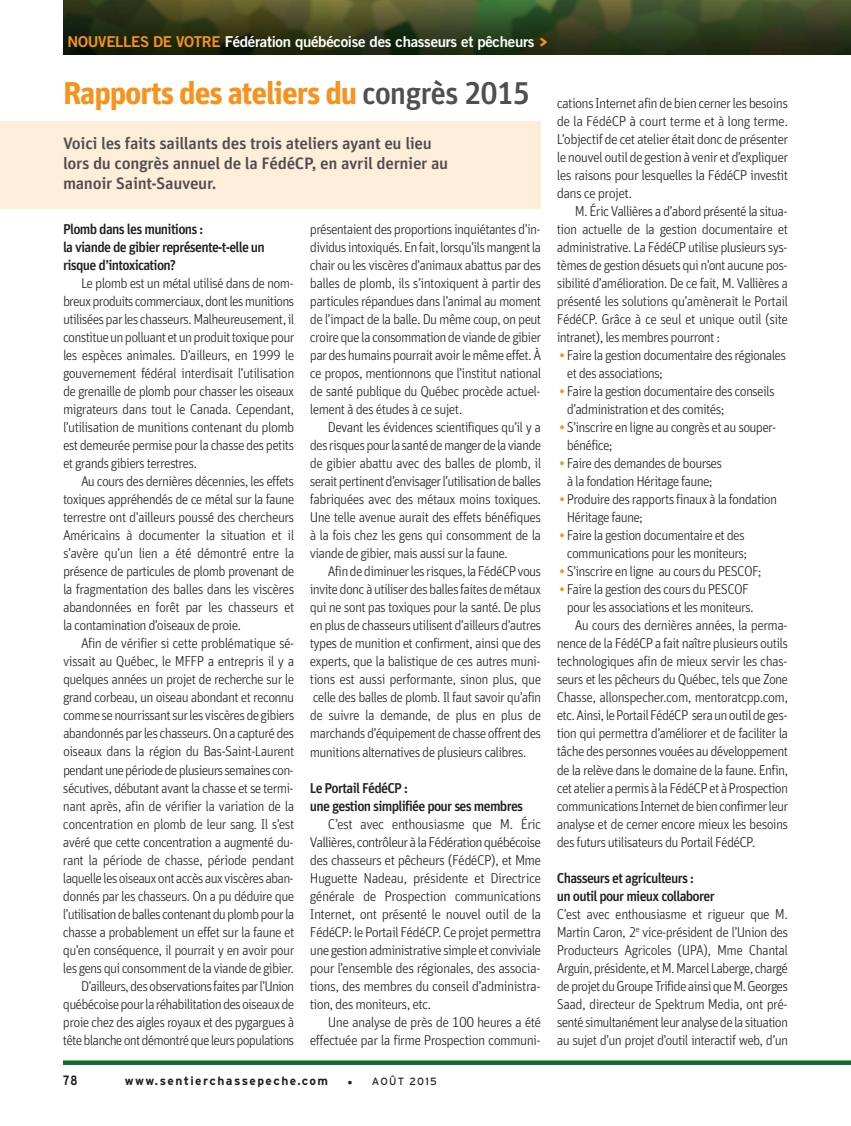
<style>
.page{position:relative;width:851px;height:1126px;background:#fff}
.page>*{position:absolute;margin:0;border:0;box-sizing:border-box;transform-origin:0 0}
.t1{font:31.5px "Unit Bold LF";letter-spacing:-.035em;color:#f7931d}
.t2{font:16.5px/19.5px "Unit Medium LF";letter-spacing:-.02em;color:#4e4f50;scale:1.05 1}
.t3{font:15px "Trade Gothic Bold Two";letter-spacing:-.02em;color:#fff}
.t4{font:14.25px/18px "Unit Light LF";letter-spacing:-.05em;color:#231f20;text-align:justify}
.t5{font:14.25px/18px "Unit Medium LF";letter-spacing:-.05em;color:#231f20}
.t6{font:700 condensed 13.5px "Interstate";color:#231f20}
.t7{font:700 12px "Interstate";letter-spacing:.12em;color:#231f20}
.t8{font:10.5px "Interstate";letter-spacing:.12em;color:#231f20}
.s1{color:#f7931d}
.s2{font-family:"Unit Bold LF";font-size:18px;color:#f7931d}
.s3{font-family:"Unit Medium LF";color:#4e4f50}
.s4{font-size:12px}
.s5{font-family:"Unit Medium LF";color:#f7931d}
</style>
<div class="page">
<img style="left:63px;top:0;width:787px;height:54px">
<div style="left:0;top:121px;width:541px;height:88px;background:#feedd9"></div>
<svg style="left:63px;top:1060px;width:787px;height:4px;background:#237e41"></svg>
<p class="t3" style="left:68px;top:36px;width:482px"><span class="s1">NOUVELLES DE VOTRE</span> Fédération québécoise des chasseurs et pêcheurs <span class="s2">&gt;</span></p>
<h1 class="t1" style="left:63px;top:82px;width:468px">Rapports des ateliers du <span class="s3">congrès 2015</span></h1>
<p class="t2" style="left:63px;top:136px;width:368px">Voici les faits saillants des trois ateliers ayant eu lieu lors du congrès annuel de la FédéCP, en avril dernier au manoir Saint-Sauveur.</p>
<p class="t5" style="left:63px;top:221px;width:203px">Plomb dans les munitions :<br>la viande de gibier représente-t-elle un risque d’intoxication?</p>
<p class="t4" style="left:63px;top:276px;width:233px;text-indent:18px">Le plomb est un métal utilisé dans de nom&shy;breuxproduitscommerciaux,dontlesmunitions utiliséesparleschasseurs.Malheureusement,il constitueunpolluantetunproduittoxiquepour les espèces animales. D’ailleurs, en 1999 le gouvernement fédéral interdisait l’utilisation de grenaille de plomb pour chasser les oiseaux migrateurs dans tout le Canada. Cependant, l’utilisation de munitions contenant du plomb est demeurée permise pour la chasse des petits et grands gibiers terrestres.</p>
<p class="t4" style="left:63px;top:474px;width:233px;text-indent:18px">Au cours des dernières décennies, les effets toxiques appréhendés de ce métal sur la faune terrestre ont d’ailleurs poussé des chercheurs Américains à documenter la situation et il s’avère qu’un lien a été démontré entre la présence de particules de plomb provenant de la fragmentation des balles dans les viscères abandonnées en forêt par les chasseurs et la contamination d’oiseaux de proie.</p>
<p class="t4" style="left:63px;top:636px;width:233px;text-align:right">Afin de vérifier si cette problématique sé&shy;vissait au Québec, le MFFP a entrepris il y a quelques années un projet de recherche sur le grand corbeau, un oiseau abondant et reconnu commesenourrissantsurlesviscèresdegibiers abandonnésparleschasseurs.Onacapturédes oiseaux dans la région du Bas-Saint-Laurent pendantunepériodedeplusieurssemainescon&shy;sécutives, débutant avant la chasse et se termi&shy;nant après, afin de vérifier la variation de la concentration en plomb de leur sang. Il s’est avéré que cette concentration a augmenté du&shy;rant la période de chasse, période pendant laquellelesoiseauxontaccèsauxviscèresaban&shy;donnés par les chasseurs. On a pu déduire que l’utilisationdeballescontenantduplombpourla chasse a probablement un effet sur la faune et qu’en conséquence, il pourrait y en avoir pour lesgensquiconsommentdelaviandedegibier.<br>D’ailleurs,desobservationsfaitesparl’Union québécoisepourlaréhabilitationdesoiseauxde proie chez des aigles royaux et des pygargues à têteblancheontdémontréqueleurspopulations</p>
<p class="t4" style="left:310px;top:222px;width:233px">présentaient des proportions inquiétantes d’in&shy;dividusintoxiqués.Enfait,lorsqu’ilsmangentla chair ou les viscères d’animaux abattus par des balles de plomb, ils s’intoxiquent à partir des particules répandues dans l’animal au moment de l’impact de la balle. Du même coup, on peut croirequelaconsommationdeviandedegibier par des humains pourrait avoir le même effet. À ce propos, mentionnons que l’institut national de santé publique du Québec procède actuel&shy;lement à des études à ce sujet.</p>
<p class="t4" style="left:310px;top:420px;width:233px;text-indent:18px">Devant les évidences scientifiques qu’il y a desrisquespourlasantédemangerdelaviande de gibier abattu avec des balles de plomb, il seraitpertinentd’envisagerl’utilisationdeballes fabriquées avec des métaux moins toxiques.<br>Une telle avenue aurait des effets bénéfiques à la fois chez les gens qui consomment de la viande de gibier, mais aussi sur la faune.</p>
<p class="t4" style="left:310px;top:564px;width:233px;text-indent:18px">Afindediminuerlesrisques,laFédéCPvous invitedoncàutiliserdesballesfaitesdemétaux qui ne sont pas toxiques pour la santé. De plus en plus de chasseurs utilisent d’ailleurs d’autres types de munition et confirment, ainsi que des experts, que la balistique de ces autres muni&shy;tions est aussi performante, sinon plus, que celle des balles de plomb. Il faut savoir qu’afin de suivre la demande, de plus en plus de marchands d’équipement de chasse offrent des munitions alternatives de plusieurs calibres.</p>
<p class="t5" style="left:310px;top:779px;width:215px">Le Portail FédéCP :<br>une gestion simplifiée pour ses membres</p>
<p class="t4" style="left:310px;top:816px;width:233px;text-indent:18px">C’est avec enthousiasme que M. Éric Vallières,contrôleuràlaFédérationquébécoise des chasseurs et pêcheurs (FédéCP), et Mme Huguette Nadeau, présidente et Directrice générale de Prospection communications Internet, ont présenté le nouvel outil de la FédéCP: le Portail FédéCP. Ce projet permettra unegestionadministrativesimpleetconviviale pour l’ensemble des régionales, des associa&shy;tions, des membres du conseil d’administra&shy;tion, des moniteurs, etc.</p>
<p class="t4" style="left:310px;top:1014px;width:233px;text-align:right">Une analyse de près de 100 heures a été effectuée par la firme Prospection communi-</p>
<p class="t6" style="left:63px;top:1072px;width:16px">78</p>
<p class="t7" style="left:125px;top:1073px;width:205px">www.sentierchassepeche.com</p>
<p class="t8" style="left:347px;top:1075px;width:91px"><span class="s4">•</span> AOÛT 2015</p>
<p class="t4" style="left:556px;top:96px;width:233px">cationsInternetafindebiencernerlesbesoins de la FédéCP à court terme et à long terme.<br>L’objectif de cet atelier était donc de présenter lenouveloutildegestionàveniretd’expliquer les raisons pour lesquelles la FédéCP investit dans ce projet.</p>
<p class="t4" style="left:556px;top:204px;width:233px;text-indent:18px">M. Éric Vallières a d’abord présenté la situa&shy;tion actuelle de la gestion documentaire et administrative. La FédéCP utilise plusieurs sys&shy;tèmes de gestion désuets qui n’ont aucune pos&shy;sibilité d’amélioration. De ce fait, M. Vallières a présenté les solutions qu’amènerait le Portail FédéCP. Grâce à ce seul et unique outil (site intranet), les membres pourront :</p>
<p class="t4" style="left:566px;top:348px;width:221px;text-indent:-7px"><span class="s5">•</span> Faire la gestion documentaire des régionales et des associations;</p>
<p class="t4" style="left:566px;top:384px;width:209px;text-indent:-7px"><span class="s5">•</span> Faire la gestion documentaire des conseils d’administration et des comités;</p>
<p class="t4" style="left:566px;top:420px;width:211px;text-indent:-7px"><span class="s5">•</span> S’inscrire en ligne au congrès et au souper&shy;bénéfice;</p>
<p class="t4" style="left:559px;top:456px;width:164px;text-align:center"><span class="s5">•</span> Faire des demandes de bourses à la fondation Héritage faune;</p>
<p class="t4" style="left:566px;top:492px;width:212px;text-indent:-7px"><span class="s5">•</span> Produire des rapports finaux à la fondation<br>Héritage faune;</p>
<p class="t4" style="left:559px;top:528px;width:189px;text-align:center"><span class="s5">•</span> Faire la gestion documentaire et des communications pour les moniteurs;</p>
<p class="t4" style="left:559px;top:564px;width:204px"><span class="s5">•</span> S’inscrire en ligne au cours du PESCOF;</p>
<p class="t4" style="left:559px;top:582px;width:191px"><span class="s5">•</span> Faire la gestion des cours du PESCOF</p>
<p class="t4" style="left:566px;top:600px;width:188px">pour les associations et les moniteurs.</p>
<p class="t4" style="left:574px;top:618px;width:214px">Au cours des dernières années, la perma-</p>
<p class="t4" style="left:556px;top:636px;width:233px">nence de la FédéCP a fait naître plusieurs outils</p>
<p class="t4" style="left:556px;top:654px;width:232px">technologiques afin de mieux servir les chas-</p>
<p class="t4" style="left:556px;top:672px;width:233px">seurs et les pêcheurs du Québec, tels que Zone</p>
<p class="t4" style="left:556px;top:690px;width:233px">Chasse, allonspecher.com, mentoratcpp.com,</p>
<p class="t4" style="left:556px;top:708px;width:232px">etc.Ainsi,lePortailFédéCP seraunoutildeges-</p>
<p class="t4" style="left:556px;top:726px;width:233px">tion qui permettra d’améliorer et de faciliter la</p>
<p class="t4" style="left:556px;top:744px;width:233px">tâche des personnes vouées au développement</p>
<p class="t4" style="left:556px;top:762px;width:233px">de la relève dans le domaine de la faune. Enfin,</p>
<p class="t4" style="left:556px;top:780px;width:233px">cetatelierapermisàlaFédéCPetàProspection</p>
<p class="t4" style="left:556px;top:798px;width:233px">communicationsInternetdebienconfirmerleur</p>
<p class="t4" style="left:556px;top:816px;width:233px">analyse et de cerner encore mieux les besoins</p>
<p class="t4" style="left:556px;top:834px;width:200px">des futurs utilisateurs du Portail FédéCP.</p>
<p class="t5" style="left:556px;top:869px;width:159px">Chasseurs et agriculteurs :<br>un outil pour mieux collaborer</p>
<p class="t4" style="left:556px;top:906px;width:233px">C’est avec enthousiasme et rigueur que M.<br>Martin Caron, 2<sup>e</sup> vice-président de l’Union des Producteurs Agricoles (UPA), Mme Chantal Arguin,présidente,etM.MarcelLaberge,chargé deprojetduGroupeTrifideainsiqueM.Georges Saad, directeur de Spektrum Media, ont pré&shy;sentésimultanémentleuranalysedelasituation au sujet d’un projet d’outil interactif web, d’un</p>
</div>
